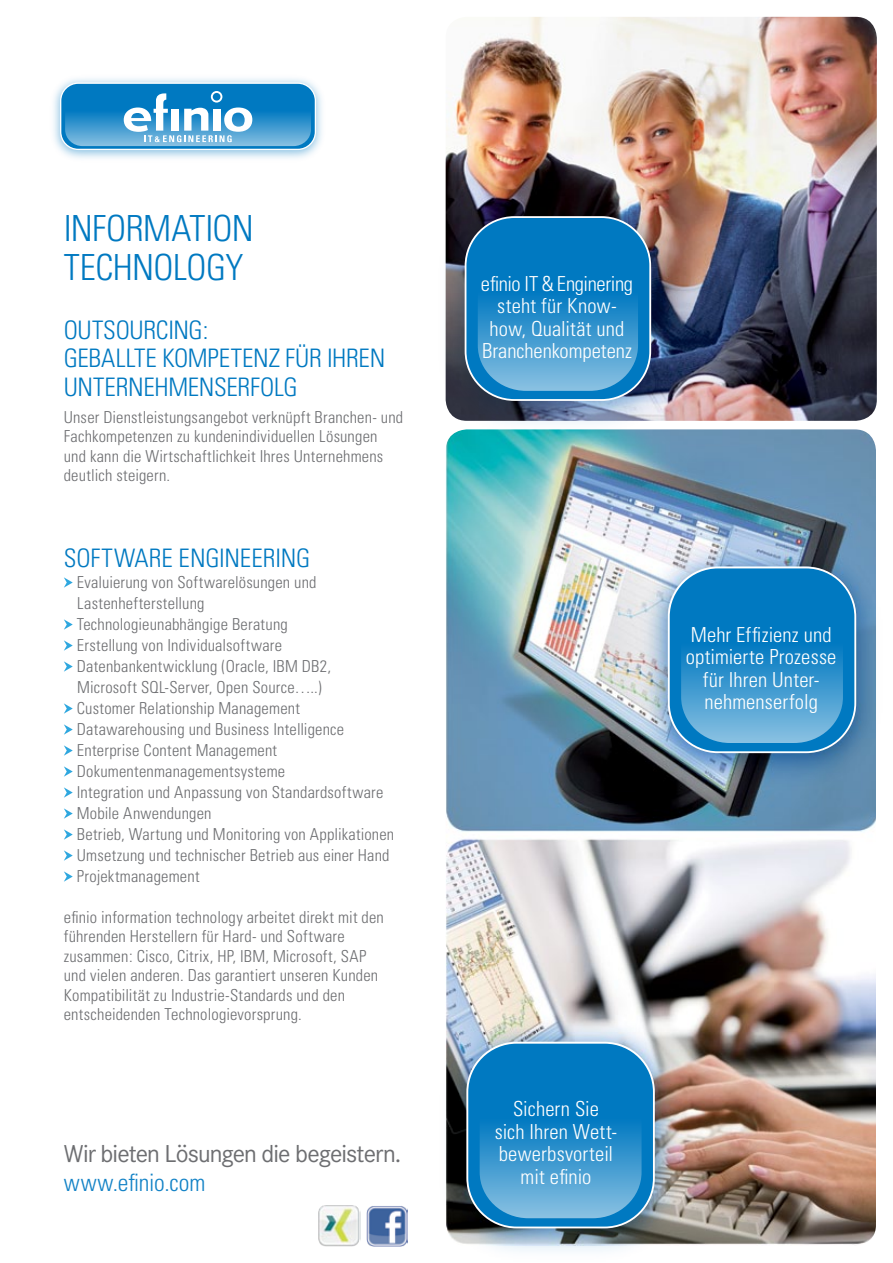
<style>
.page{position:relative;width:893px;height:1263px;background:#fff}
.page>*{position:absolute;margin:0;border:0;box-sizing:border-box;transform-origin:0 0}
.t1{font:300 condensed 36px/39px "Univers";letter-spacing:-.015em;color:#0079c1}
.t2{font:300 condensed 25.5px/28.5px "Univers";letter-spacing:-.01em;color:#0079c1}
.t3{font:24px "Corporate SBQ";letter-spacing:-.035em;color:#6d6e71}
.t4{font:300 condensed 24px "Univers";color:#1282c6}
.t5{font:300 condensed 20.7px/22.5px "Univers";letter-spacing:.005em;color:#fff;text-align:center}
.t6{font:300 condensed 16.5px/21px "Univers";letter-spacing:.01em;color:#6d6e71}
</style>
<div class="page">
<img style="left:53px;top:78px;width:269px;height:81px">
<div style="left:61px;top:83px;width:254px;height:66px;background:#0079c1;border-radius:18px"></div>
<div style="left:60px;top:82px;width:256px;height:68px;border:1px solid #fff;border-radius:18px"></div>
<svg style="left:65px;top:91px;width:246px;height:55px"></svg>
<img style="left:318px;top:1205px;width:42px;height:42px">
<img style="left:366px;top:1206px;width:42px;height:40px">
<img style="left:446px;top:429px;width:430px;height:816px">
<img style="left:446px;top:17px;width:431px;height:404px">
<img style="left:446px;top:1011px;width:246px;height:240px">
<div style="left:467px;top:1043px;width:187px;height:184px;background:#0079c1;border-radius:49px"></div>
<div style="left:466px;top:1042px;width:189px;height:186px;border:2px solid #fff;border-radius:49px"></div>
<svg style="left:480px;top:1126px;width:162px;height:92px;background:#439bd0"></svg>
<img style="left:445px;top:186px;width:243px;height:259px">
<div style="left:466px;top:217px;width:184px;height:183px;background:#0079c1;border-radius:49px"></div>
<div style="left:465px;top:216px;width:186px;height:185px;border:2px solid #fff;border-radius:49px"></div>
<svg style="left:478px;top:300px;width:160px;height:91px;background:#439cd0"></svg>
<img style="left:631px;top:536px;width:245px;height:261px">
<div style="left:669px;top:567px;width:186px;height:185px;background:#0079c1;border-radius:49px"></div>
<div style="left:668px;top:567px;width:188px;height:186px;border:2px solid #fff;border-radius:49px"></div>
<svg style="left:681px;top:651px;width:162px;height:92px;background:#439cd1"></svg>
<svg style="left:64px;top:577px;width:9px;height:11px"></svg>
<svg style="left:64px;top:619px;width:9px;height:11px"></svg>
<svg style="left:64px;top:640px;width:9px;height:11px"></svg>
<svg style="left:64px;top:661px;width:9px;height:11px"></svg>
<svg style="left:64px;top:703px;width:9px;height:11px"></svg>
<svg style="left:64px;top:724px;width:9px;height:11px"></svg>
<svg style="left:64px;top:745px;width:9px;height:11px"></svg>
<svg style="left:64px;top:766px;width:9px;height:11px"></svg>
<svg style="left:64px;top:787px;width:9px;height:11px"></svg>
<svg style="left:64px;top:808px;width:9px;height:11px"></svg>
<svg style="left:64px;top:829px;width:9px;height:11px"></svg>
<svg style="left:64px;top:850px;width:9px;height:11px"></svg>
<svg style="left:64px;top:871px;width:9px;height:11px"></svg>
<h1 class="t1" style="left:64px;top:209px;width:192px">INFORMATION<br>TECHNOLOGY</h1>
<h2 class="t2" style="left:64px;top:315px;width:323px">OUTSOURCING:<br>GEBALLTE KOMPETENZ FÜR IHREN<br>UNTERNEHMENSERFOLG</h2>
<p class="t6" style="left:64px;top:407px;width:341px;line-height:19.5px">Unser Dienstleistungsangebot verknüpft Branchen- und Fachkompetenzen zu kundenindividuellen Lösungen und kann die Wirtschaftlichkeit Ihres Unternehmens deutlich steigern.</p>
<h2 class="t2" style="left:64px;top:543px;width:248px">SOFTWARE ENGINEERING</h2>
<p class="t6" style="left:77px;top:571px;width:319px">Evaluierung von Softwarelösungen und Lastenhefterstellung<br>Technologieunabhängige Beratung<br>Erstellung von Individualsoftware Datenbankentwicklung (Oracle, IBM DB2, Microsoft SQL-Server, Open Source…..)<br>Customer Relationship Management Datawarehousing und Business Intelligence Enterprise Content Management Dokumentenmanagementsysteme<br>Integration und Anpassung von Standardsoftware Mobile Anwendungen<br>Betrieb, Wartung und Monitoring von Applikationen Umsetzung und technischer Betrieb aus einer Hand Projektmanagement</p>
<p class="t6" style="left:64px;top:907px;width:322px;line-height:19.5px">efinio information technology arbeitet direkt mit den führenden Herstellern für Hard- und Software zusammen: Cisco, Citrix, HP, IBM, Microsoft, SAP und vielen anderen. Das garantiert unseren Kunden Kompatibilität zu Industrie-Standards und den entscheidenden Technologievorsprung.</p>
<h3 class="t3" style="left:64px;top:1140px;width:339px">Wir bieten Lösungen die begeistern.</h3>
<h3 class="t4" style="left:64px;top:1168px;width:143px">www.efinio.com</h3>
<p class="t5" style="left:481px;top:272px;width:154px">efinio IT &amp; Enginering steht für Know&shy;how, Qualität und<br>Branchenkompetenz</p>
<p class="t5" style="left:686px;top:623px;width:152px">Mehr Effizienz und optimierte Prozesse für Ihren Unter&shy;nehmenserfolg</p>
<p class="t5" style="left:495px;top:1097px;width:124px">Sichern Sie<br>sich Ihren Wett&shy;bewerbsvorteil mit efinio</p>
</div>
